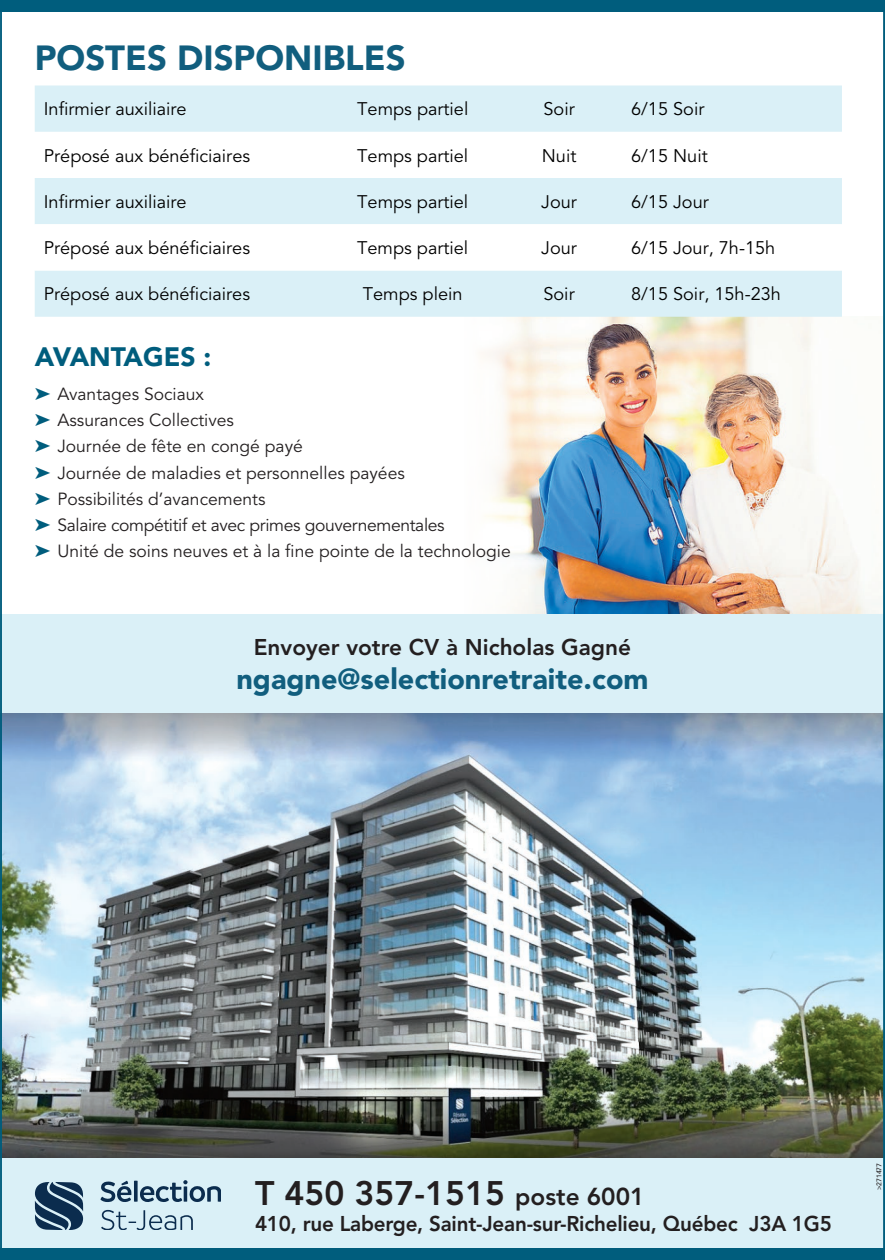
<style>
.page{position:relative;width:885px;height:1260px;background:#fff}
.page>*{position:absolute;margin:0;border:0;box-sizing:border-box;transform-origin:0 0}
.t1{font:900 34.62px "Avenir LT Std";color:#115e7e}
.t2{font:800 33.75px "Avenir LT Std";color:#231f20}
.t3{font:900 28.75px "Avenir LT Std";color:#115e7e}
.t4{font:900 26.5px "Avenir LT Std";color:#005d7d}
.t5{font:800 22.62px "Avenir LT Std";color:#231f20}
.t6{font:800 21.25px "Avenir LT Std";letter-spacing:-.01em;color:#231f20}
.t7{font:18.12px "Avenir LT Std";color:#000}
.t8{font:17.5px/26.2px "Avenir LT Std";color:#231f20}
.t9{font:500 6.88px "Avenir LT Std";letter-spacing:-.005em;color:#231f20}
.s1{color:#005d7d}
.s2{font-size:24.38px}
</style>
<div class="page">
<img style="left:3px;top:712px;width:879px;height:446px">
<img style="left:481px;top:317px;width:401px;height:297px">
<div style="left:0;top:1158px;width:885px;height:91px;background:#daf0f7"></div>
<div style="left:35px;top:86px;width:807px;height:46px;background:#daf0f7"></div>
<div style="left:35px;top:178px;width:807px;height:139px;background:#daf0f7"></div>
<svg style="left:35px;top:224px;width:807px;height:47px"></svg>
<svg style="left:101px;top:1210px;width:92px;height:19px"></svg>
<svg style="left:35px;top:1182px;width:48px;height:47px"></svg>
<svg style="left:101px;top:1180px;width:119px;height:22px"></svg>
<div style="left:0;top:0;width:885px;height:11px;background:#005d7d"></div>
<div style="left:0;top:1249px;width:885px;height:11px;background:#005d7d"></div>
<div style="left:0;top:614px;width:885px;height:98px;background:#daf0f7"></div>
<h1 class="t1" style="left:35px;top:37px;width:372px">POSTES DISPONIBLES</h1>
<p class="t7" style="left:44px;top:99px;width:144px">Infirmier auxiliaire</p>
<p class="t7" style="left:357px;top:99px;width:113px">Temps partiel</p>
<p class="t7" style="left:544px;top:99px;width:33px">Soir</p>
<p class="t7" style="left:631px;top:99px;width:75px">6/15 Soir</p>
<p class="t7" style="left:44px;top:145px;width:208px">Préposé aux bénéficiaires</p>
<p class="t7" style="left:357px;top:145px;width:113px">Temps partiel</p>
<p class="t7" style="left:542px;top:145px;width:36px">Nuit</p>
<p class="t7" style="left:631px;top:145px;width:78px">6/15 Nuit</p>
<p class="t7" style="left:44px;top:191px;width:144px">Infirmier auxiliaire</p>
<p class="t7" style="left:357px;top:191px;width:113px">Temps partiel</p>
<p class="t7" style="left:541px;top:191px;width:37px">Jour</p>
<p class="t7" style="left:631px;top:191px;width:79px">6/15 Jour</p>
<p class="t7" style="left:44px;top:238px;width:208px">Préposé aux bénéficiaires</p>
<p class="t7" style="left:357px;top:238px;width:113px">Temps partiel</p>
<p class="t7" style="left:541px;top:238px;width:37px">Jour</p>
<p class="t7" style="left:631px;top:238px;width:146px">6/15 Jour, 7h-15h</p>
<p class="t7" style="left:44px;top:284px;width:208px">Préposé aux bénéficiaires</p>
<p class="t7" style="left:363px;top:284px;width:101px">Temps plein</p>
<p class="t7" style="left:543px;top:284px;width:33px">Soir</p>
<p class="t7" style="left:631px;top:284px;width:151px">8/15 Soir, 15h-23h</p>
<h3 class="t4" style="left:35px;top:341px;width:178px">AVANTAGES :</h3>
<p class="t8" style="left:35px;top:381px;width:478px"><span class="s1">➤</span> Avantages Sociaux<br><span class="s1">➤</span> Assurances Collectives<br><span class="s1">➤</span> Journée de fête en congé payé<br><span class="s1">➤</span> Journée de maladies et personnelles payées<br><span class="s1">➤</span> Possibilités d’avancements<br><span class="s1">➤</span> Salaire compétitif et avec primes gouvernementales<br><span class="s1">➤</span> Unité de soins neuves et à la fine pointe de la technologie</p>
<p class="t5" style="left:254px;top:633px;width:379px">Envoyer votre CV à Nicholas Gagné</p>
<h3 class="t3" style="left:236px;top:662px;width:414px">ngagne@selectionretraite.com</h3>
<h2 class="t2" style="left:255px;top:1173px;width:391px">T 450 357-1515 <span class="s2">poste 6001</span></h2>
<p class="t6" style="left:255px;top:1211px;width:578px">410, rue Laberge, Saint-Jean-sur-Richelieu, Québec J3A 1G5</p>
<p class="t9" style="left:875px;top:1190px;width:29px;rotate:-90deg">&gt;271477</p>
</div>
